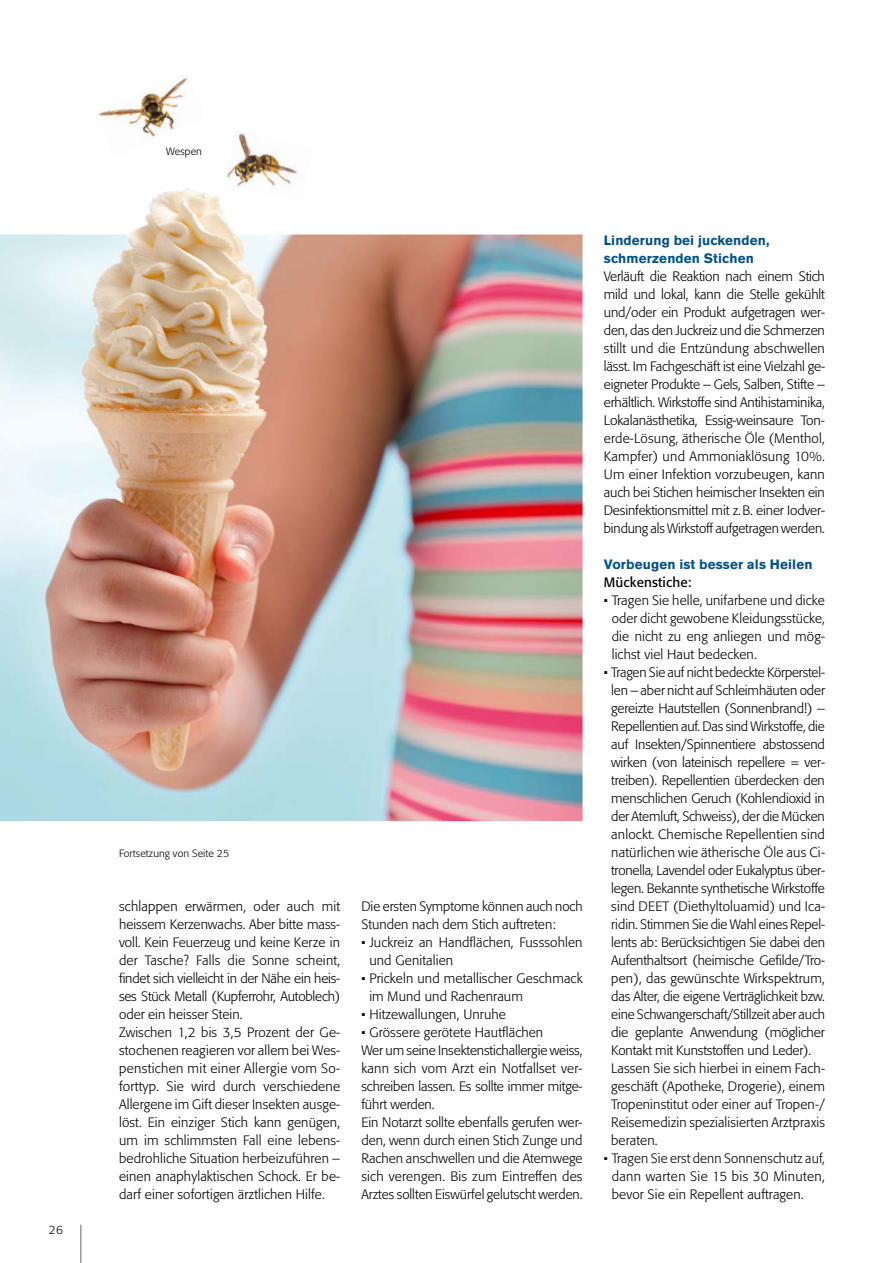
<style>
.page{position:relative;width:893px;height:1263px;background:#fff}
.page>*{position:absolute;margin:0;border:0;box-sizing:border-box;transform-origin:0 0}
.t1{font:300 13.5px/18px "Formata Pro";color:#000}
.t2{font:700 13.5px/18px "Akzidenz Grotesk Pro";letter-spacing:.01em;color:#00518c}
.t3{font:13.5px "Formata Pro";letter-spacing:.01em;color:#000}
.t4{font:300 12px "Formata Pro";color:#000}
.t5{font:300 10.5px "Formata Pro";letter-spacing:.01em;color:#000}
</style>
<div class="page">
<hr style="left:80px;top:1225px;width:2px;height:38px;background:#9c9895">
<img style="left:0;top:187px;width:583px;height:634px">
<img style="left:97px;top:77px;width:92px;height:61px">
<img style="left:224px;top:132px;width:90px;height:69px">
<p class="t4" style="left:49px;top:1222px;width:16px">26</p>
<p class="t5" style="left:166px;top:145px;width:37px">Wespen</p>
<p class="t5" style="left:119px;top:847px;width:112px">Fortsetzung von Seite 25</p>
<p class="t1" style="left:119px;top:897px;width:223px">schlappen erwärmen, oder auch mit heissem Kerzenwachs. Aber bitte mass&shy;voll. Kein Feuerzeug und keine Kerze in der Tasche? Falls die Sonne scheint, findet sich vielleicht in der Nähe ein heis&shy;ses Stück Metall (Kupferrohr, Autoblech) oder ein heisser Stein.<br>Zwischen 1,2 bis 3,5 Prozent der Ge&shy;stochenen reagieren vor allem bei Wes&shy;penstichen mit einer Allergie vom So&shy;forttyp. Sie wird durch verschiedene Allergene im Gift dieser Insekten ausge&shy;löst. Ein einziger Stich kann genügen, um im schlimmsten Fall eine lebens&shy;bedrohliche Situation herbeizuführen – einen anaphylaktischen Schock. Er be&shy;darf einer sofortigen ärztlichen Hilfe.</p>
<p class="t1" style="left:361px;top:897px;width:223px">Die ersten Symptome können auch noch<br>Stunden nach dem Stich auftreten:</p>
<p class="t1" style="left:369px;top:933px;width:215px;text-indent:-8px">• Juckreiz an Handflächen, Fusssohlen und Genitalien</p>
<p class="t1" style="left:369px;top:969px;width:215px;text-indent:-8px">• Prickeln und metallischer Geschmack im Mund und Rachenraum</p>
<p class="t1" style="left:361px;top:1005px;width:146px">• Hitzewallungen, Unruhe</p>
<p class="t1" style="left:361px;top:1023px;width:223px">• Grössere gerötete Hautflächen<br>Wer um seine Insektenstichallergie weiss, kann sich vom Arzt ein Notfallset ver&shy;schreiben lassen. Es sollte immer mitge&shy;führt werden.<br>Ein Notarzt sollte ebenfalls gerufen wer&shy;den, wenn durch einen Stich Zunge und Rachen anschwellen und die Atemwege sich verengen. Bis zum Eintreffen des Arztes sollten Eiswürfel gelutscht werden.</p>
<p class="t2" style="left:604px;top:231px;width:167px">Linderung bei juckenden, schmerzenden Stichen</p>
<p class="t1" style="left:604px;top:267px;width:223px;text-align:justify">Verläuft die Reaktion nach einem Stich mild und lokal, kann die Stelle gekühlt und/oder ein Produkt aufgetragen wer&shy;den, das den Juckreiz und die Schmerzen stillt und die Entzündung abschwellen lässt. Im Fachgeschäft ist eine Vielzahl ge&shy;eigneter Produkte – Gels, Salben, Stifte – erhältlich. Wirkstoffe sind Antihistaminika, Lokalanästhetika, Essig-weinsaure Ton&shy;erde-Lösung, ätherische Öle (Menthol, Kampfer) und Ammoniaklösung 10%.<br>Um einer Infektion vorzubeugen, kann auch bei Stichen heimischer Insekten ein Desinfektionsmittel mit z.B. einer Iodver&shy;bindung als Wirkstoff aufgetragen werden.</p>
<p class="t2" style="left:604px;top:555px;width:210px">Vorbeugen ist besser als Heilen</p>
<p class="t3" style="left:604px;top:574px;width:89px">Mückenstiche:</p>
<p class="t1" style="left:612px;top:591px;width:215px;text-align:justify;text-indent:-8px">• Tragen Sie helle, unifarbene und dicke oder dicht gewobene Kleidungsstücke, die nicht zu eng anliegen und mög&shy;lichst viel Haut bedecken.</p>
<p class="t1" style="left:611px;top:663px;width:215px;text-indent:-7px">• Tragen Sie auf nicht bedeckte Körperstel&shy;len – aber nicht auf Schleimhäuten oder gereizte Hautstellen (Sonnenbrand!) – Repellentien auf. Das sind Wirkstoffe, die auf Insekten/Spinnentiere abstossend wirken (von lateinisch repellere = ver&shy;treiben). Repellentien überdecken den menschlichen Geruch (Kohlendioxid in der Atemluft, Schweiss), der die Mücken anlockt. Chemische Repellentien sind natürlichen wie ätherische Öle aus Ci&shy;tronella, Lavendel oder Eukalyptus über&shy;legen. Bekannte synthetische Wirkstoffe sind DEET (Diethyltoluamid) und Ica&shy;ridin. Stimmen Sie die Wahl eines Repel&shy;lents ab: Berücksichtigen Sie dabei den Aufenthaltsort (heimische Gefilde/Tro&shy;pen), das gewünschte Wirkspektrum, das Alter, die eigene Verträglichkeit bzw. eine Schwangerschaft/Stillzeit aber auch die geplante Anwendung (möglicher Kontakt mit Kunststoffen und Leder).<br>Lassen Sie sich hierbei in einem Fach&shy;geschäft (Apotheke, Drogerie), einem Tropeninstitut oder einer auf Tropen-/ Reisemedizin spezialisierten Arztpraxis beraten.</p>
<p class="t1" style="left:612px;top:1149px;width:215px;text-align:justify;text-indent:-8px">• Tragen Sie erst denn Sonnenschutz auf, dann warten Sie 15 bis 30 Minuten, bevor Sie ein Repellent auftragen.</p>
</div>
